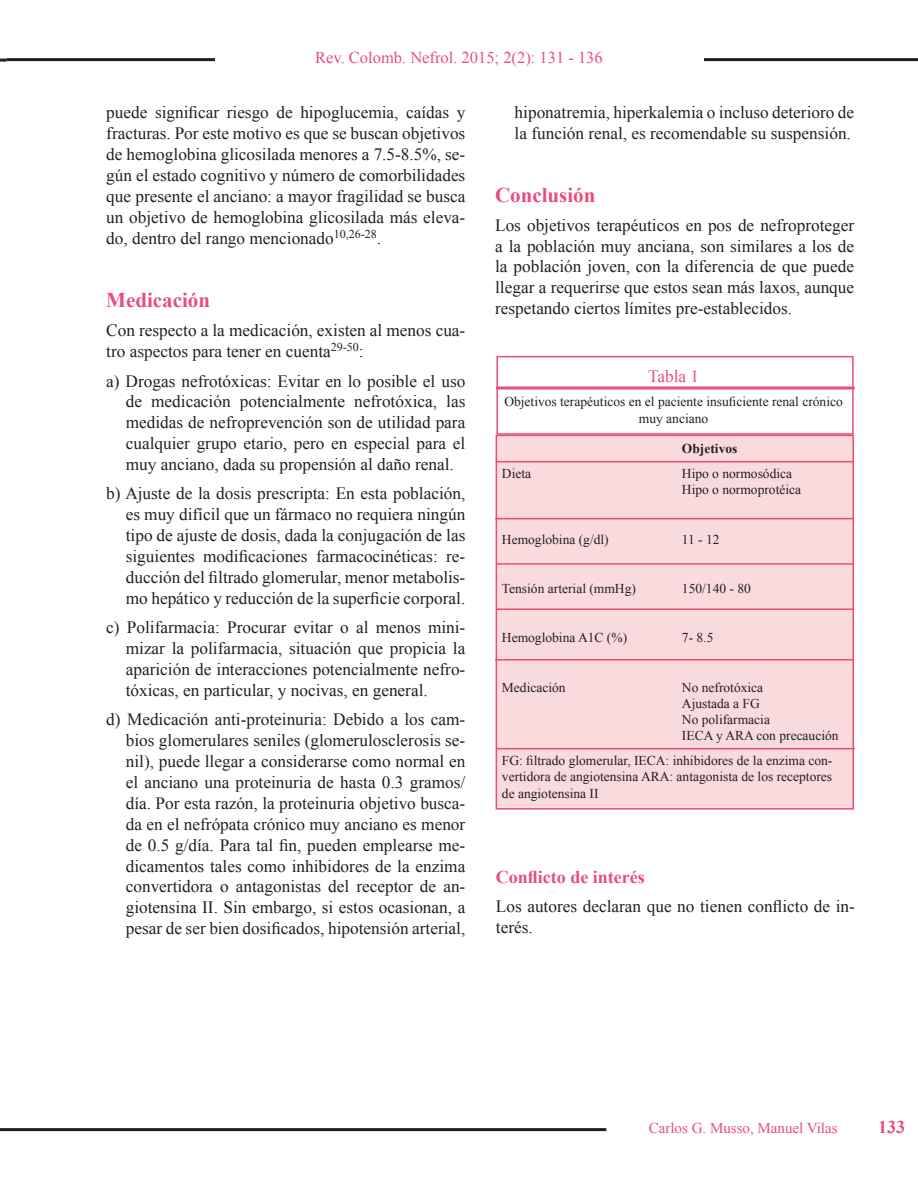
<style>
.page{position:relative;width:918px;height:1188px;background:#fff}
.page>*{position:absolute;margin:0;border:0;box-sizing:border-box;transform-origin:0 0}
.t1{font:700 21px "Times New Roman";color:#e94d7a}
.t2{font:700 18px "Times New Roman";color:#e94d7a}
.t3{font:17.25px/20.9px "Times New Roman";color:#231f20;text-align:justify}
.t4{font:17.25px "Times New Roman";color:#e94d7a}
.t5{font:16.5px "Times New Roman";color:#e94d7a}
.t6{font:15px "Times New Roman";color:#e94d7a}
.t7{font:13.5px/16.2px "Times New Roman";color:#231f20}
.t8{font:700 13.5px "Times New Roman";color:#231f20}
.s1{font-style:inherit}
</style>
<div class="page">
<hr style="left:7px;top:58px;width:911px;height:3px;background:#231f20">
<svg style="left:0;top:59px;width:7px;height:3px"></svg>
<div style="left:215px;top:52px;width:488px;height:18px;background:#fff"></div>
<hr style="left:0;top:1128px;width:606px;height:3px;background:#231f20">
<div style="left:496px;top:435px;width:358px;height:375px;background:#f9dadd;border:2px solid #e94d7a"></div>
<hr style="left:495px;top:518px;width:358px;height:1px;background:#e94d7a">
<hr style="left:496px;top:387px;width:359px;height:3px;background:#e94d7a">
<hr style="left:496px;top:461px;width:358px;height:1px;background:#e94d7a">
<hr style="left:496px;top:748px;width:359px;height:1px;background:#e94d7a">
<hr style="left:496px;top:563px;width:358px;height:2px;background:#e94d7a">
<hr style="left:496px;top:608px;width:358px;height:2px;background:#e94d7a">
<hr style="left:495px;top:659px;width:358px;height:2px;background:#e94d7a">
<div style="left:496px;top:356px;width:358px;height:79px;border:2px solid #e94d7a"></div>
<p class="t5" style="left:315px;top:47px;width:289px">Rev. Colomb. Nefrol. <span class="s1">2015; 2(2): 131 - 136</span></p>
<p class="t3" style="left:106px;top:102px;width:361px">puede significar riesgo de hipoglucemia, caídas y fracturas. Por este motivo es que se buscan objetivos de hemoglobina glicosilada menores a 7.5-8.5%, se&shy;gún el estado cognitivo y número de comorbilidades que presente el anciano: a mayor fragilidad se busca un objetivo de hemoglobina glicosilada más eleva&shy;do, dentro del rango mencionado<sup>10,26-28</sup>.</p>
<p class="t1" style="left:106px;top:285px;width:105px">Medicación</p>
<p class="t3" style="left:106px;top:320px;width:361px">Con respecto a la medicación, existen al menos cua&shy;tro aspectos para tener en cuenta<sup>29-50</sup>:</p>
<p class="t3" style="left:126px;top:370px;width:341px;text-indent:-19px">a) Drogas nefrotóxicas: Evitar en lo posible el uso de medicación potencialmente nefrotóxica, las medidas de nefroprevención son de utilidad para cualquier grupo etario, pero en especial para el muy anciano, dada su propensión al daño renal.</p>
<p class="t3" style="left:126px;top:483px;width:341px;text-indent:-19px">b) Ajuste de la dosis prescripta: En esta población, es muy difícil que un fármaco no requiera ningún tipo de ajuste de dosis, dada la conjugación de las siguientes modificaciones farmacocinéticas: re&shy;ducción del filtrado glomerular, menor metabolis&shy;mo hepático y reducción de la superficie corporal.</p>
<p class="t3" style="left:126px;top:617px;width:341px;text-indent:-19px">c) Polifarmacia: Procurar evitar o al menos mini&shy;mizar la polifarmacia, situación que propicia la aparición de interacciones potencialmente nefro&shy;tóxicas, en particular, y nocivas, en general.</p>
<p class="t3" style="left:126px;top:709px;width:341px;text-indent:-19px">d) Medicación anti-proteinuria: Debido a los cam&shy;bios glomerulares seniles (glomerulosclerosis se&shy;nil), puede llegar a considerarse como normal en el anciano una proteinuria de hasta 0.3 gramos/ día. Por esta razón, la proteinuria objetivo busca&shy;da en el nefrópata crónico muy anciano es menor de 0.5 g/día. Para tal fin, pueden emplearse me&shy;dicamentos tales como inhibidores de la enzima convertidora o antagonistas del receptor de an&shy;giotensina II. Sin embargo, si estos ocasionan, a pesar de ser bien dosificados, hipotensión arterial,</p>
<p class="t3" style="left:515px;top:102px;width:341px">hiponatremia, hiperkalemia o incluso deterioro de la función renal, es recomendable su suspensión.</p>
<p class="t1" style="left:495px;top:180px;width:102px">Conclusión</p>
<p class="t3" style="left:495px;top:215px;width:361px">Los objetivos terapéuticos en pos de nefroproteger a la población muy anciana, son similares a los de la población joven, con la diferencia de que puede llegar a requerirse que estos sean más laxos, aunque respetando ciertos límites pre-establecidos.</p>
<p class="t4" style="left:648px;top:364px;width:53px">Tabla 1</p>
<p class="t7" style="left:504px;top:394px;width:340px;text-align:center">Objetivos terapéuticos en el paciente insuficiente renal crónico muy anciano</p>
<p class="t8" style="left:682px;top:439px;width:57px">Objetivos</p>
<p class="t7" style="left:502px;top:465px;width:31px">Dieta</p>
<p class="t7" style="left:682px;top:465px;width:121px">Hipo o normosódica<br>Hipo o normoprotéica</p>
<p class="t7" style="left:502px;top:531px;width:108px">Hemoglobina (g/dl)</p>
<p class="t7" style="left:682px;top:531px;width:39px">11 - 12</p>
<p class="t7" style="left:502px;top:580px;width:136px">Tensión arterial (mmHg)</p>
<p class="t7" style="left:682px;top:580px;width:70px">150/140 - 80</p>
<p class="t7" style="left:502px;top:630px;width:127px">Hemoglobina A1C (%)</p>
<p class="t7" style="left:682px;top:630px;width:33px">7- 8.5</p>
<p class="t7" style="left:502px;top:679px;width:65px">Medicación</p>
<p class="t7" style="left:682px;top:679px;width:158px">No nefrotóxica<br>Ajustada a FG<br>No polifarmacia<br>IECA y ARA con precaución</p>
<p class="t7" style="left:502px;top:752px;width:332px;text-align:justify">FG: filtrado glomerular, IECA: inhibidores de la enzima con&shy;vertidora de angiotensina ARA: antagonista de los receptores de angiotensina II</p>
<p class="t2" style="left:496px;top:865px;width:150px">Conflicto de interés</p>
<p class="t3" style="left:496px;top:896px;width:361px">Los autores declaran que no tienen conflicto de in&shy;terés.</p>
<p class="t6" style="left:649px;top:1118px;width:190px">Carlos G. Musso, Manuel Vilas</p>
<p class="t2" style="left:878px;top:1114px;width:28px">133</p>
</div>
